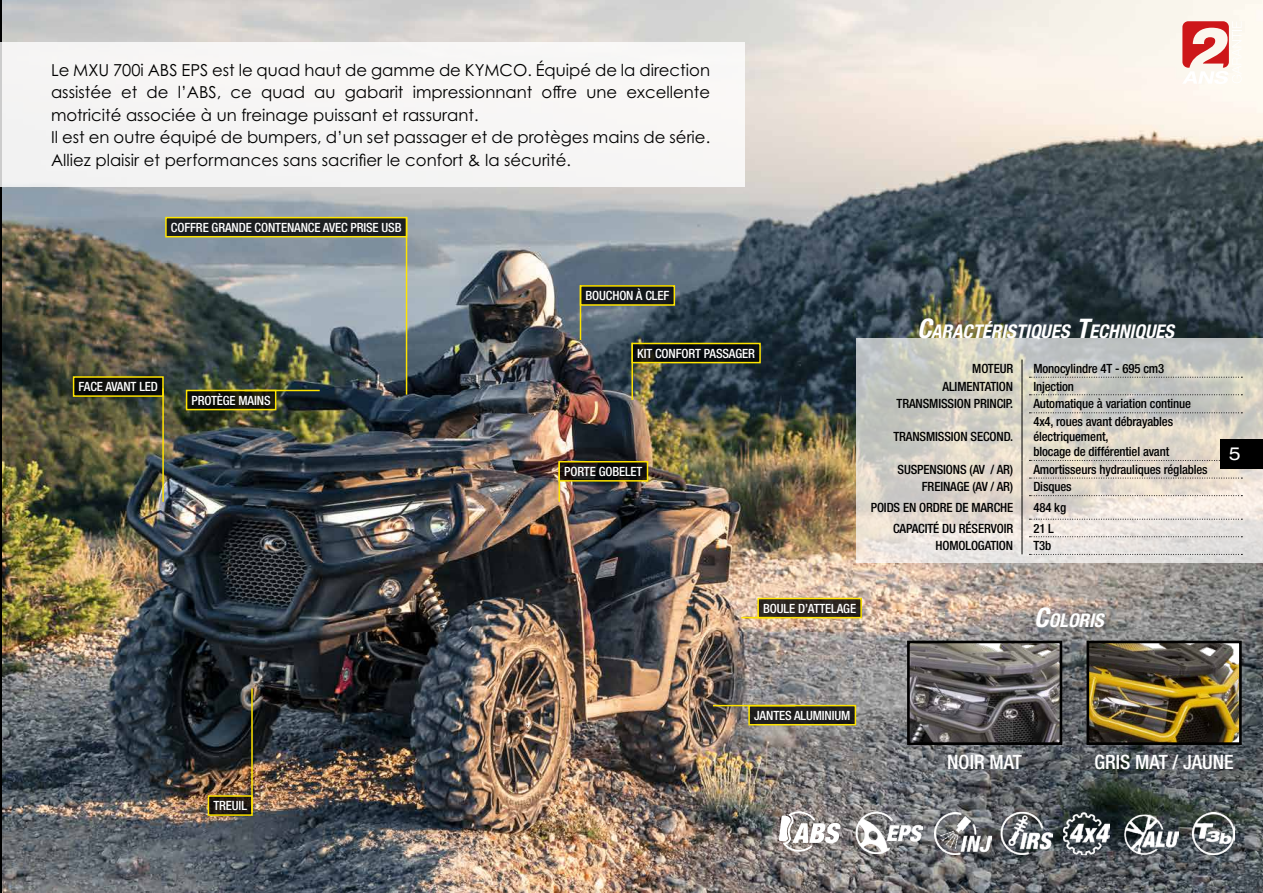
<style>
.page{position:relative;width:1263px;height:893px;background:#fff}
.page>*{position:absolute;margin:0;border:0;box-sizing:border-box;transform-origin:0 0}
.t1{font:500 condensed 19.8px "Helvetica Neue LT Pro";color:#fff}
.t2{font:italic 700 condensed 18.9px "Helvetica Neue LT Pro";color:#fff}
.t3{font:expanded 18px "Helvetica Neue LT Pro";color:#fff}
.t4{font:16.5px/22.5px "Century Gothic Pro";color:#000}
.t5{font:500 condensed 12.75px/15px "Helvetica Neue LT Pro";letter-spacing:-.01em;color:#000}
.t6{font:500 condensed 12.75px "Helvetica Neue LT Pro";letter-spacing:-.01em;color:#fff}
.s1{font-size:27px}
</style>
<div class="page">
<img style="left:0;top:0;width:1px;height:893px">
<img style="left:2px;top:0;width:1261px;height:893px">
<svg style="left:856px;top:338px;width:407px;height:225px;background:#d8d4cc"></svg>
<svg style="left:1022px;top:360px;width:1px;height:53px"></svg>
<hr style="left:1022px;top:413px;width:1px;height:47px;background:#000">
<svg style="left:1022px;top:460px;width:1px;height:94px"></svg>
<svg style="left:1029px;top:377px;width:213px;height:1px"></svg>
<svg style="left:1029px;top:394px;width:213px;height:1px"></svg>
<svg style="left:1029px;top:412px;width:213px;height:1px"></svg>
<svg style="left:1029px;top:460px;width:191px;height:1px"></svg>
<svg style="left:1029px;top:478px;width:213px;height:1px"></svg>
<svg style="left:1029px;top:495px;width:213px;height:1px"></svg>
<svg style="left:1029px;top:519px;width:213px;height:1px"></svg>
<svg style="left:1029px;top:536px;width:213px;height:1px"></svg>
<svg style="left:1029px;top:554px;width:213px;height:1px"></svg>
<div style="left:0;top:43px;width:744px;height:144px;background:#f6f5f5"></div>
<img style="left:853px;top:811px;width:70px;height:42px">
<img style="left:934px;top:812px;width:57px;height:42px">
<img style="left:999px;top:809px;width:53px;height:46px">
<img style="left:1122px;top:813px;width:56px;height:42px">
<img style="left:1192px;top:813px;width:42px;height:42px">
<img style="left:1063px;top:813px;width:47px;height:42px">
<img style="left:911px;top:645px;width:147px;height:96px">
<div style="left:907px;top:641px;width:155px;height:104px;border:3px solid #000"></div>
<img style="left:1090px;top:645px;width:148px;height:96px">
<div style="left:1086px;top:641px;width:156px;height:104px;border:3px solid #000"></div>
<svg style="left:779px;top:811px;width:62px;height:41px"></svg>
<svg style="left:211px;top:798px;width:39px;height:15px"></svg>
<div style="left:208px;top:795px;width:45px;height:21px;border:2px solid #fee400"></div>
<hr style="left:251px;top:688px;width:2px;height:124px;background:#fee400">
<div style="left:749px;top:706px;width:106px;height:19px;background:#1e1e1d"></div>
<div style="left:748px;top:705px;width:108px;height:20px;border:2px solid #fee400"></div>
<hr style="left:713px;top:705px;width:82px;height:1px;background:#fee400">
<div style="left:758px;top:598px;width:103px;height:20px;background:#2b2520"></div>
<div style="left:757px;top:598px;width:105px;height:20px;border:2px solid #fee400"></div>
<hr style="left:741px;top:617px;width:32px;height:1px;background:#fee400">
<svg style="left:634px;top:346px;width:124px;height:14px;background:#090c0d"></svg>
<div style="left:631px;top:343px;width:130px;height:20px;border:2px solid #fee400"></div>
<hr style="left:631px;top:343px;width:2px;height:57px;background:#fee400">
<div style="left:166px;top:218px;width:241px;height:19px;background:#1b1e20"></div>
<div style="left:165px;top:217px;width:242px;height:20px;border:2px solid #fee400"></div>
<hr style="left:406px;top:217px;width:1px;height:178px;background:#fee400">
<div style="left:74px;top:377px;width:89px;height:19px;background:#0a0c0b"></div>
<div style="left:73px;top:376px;width:91px;height:21px;border:2px solid #fee400"></div>
<hr style="left:162px;top:388px;width:2px;height:114px;background:#fee400">
<svg style="left:189px;top:393px;width:84px;height:14px"></svg>
<div style="left:186px;top:390px;width:90px;height:20px;border:2px solid #fee400"></div>
<hr style="left:244px;top:390px;width:76px;height:1px;background:#fee400">
<svg style="left:561px;top:464px;width:84px;height:15px"></svg>
<div style="left:558px;top:461px;width:90px;height:21px;border:2px solid #fee400"></div>
<hr style="left:558px;top:462px;width:2px;height:40px;background:#fee400">
<div style="left:580px;top:286px;width:94px;height:19px;background:#121519"></div>
<div style="left:580px;top:285px;width:95px;height:21px;border:2px solid #fee400"></div>
<hr style="left:580px;top:285px;width:1px;height:55px;background:#fee400">
<div style="left:1220px;top:439px;width:43px;height:30px;background:#000"></div>
<svg style="left:1182px;top:21px;width:60px;height:63px"></svg>
<p class="t4" style="left:51px;top:59px;width:661px">Le MXU 700i ABS EPS est le quad haut de gamme de KYMCO. Équipé de la direction assistée et de l’ABS, ce quad au gabarit impressionnant offre une excellente motricité associée à un freinage puissant et rassurant.<br>Il est en outre équipé de bumpers, d’un set passager et de protèges mains de série.<br>Alliez plaisir et performances sans sacrifier le confort &amp; la sécurité.</p>
<p class="t6" style="left:171px;top:220px;width:232px">COFFRE GRANDE CONTENANCE AVEC PRISE USB</p>
<p class="t6" style="left:79px;top:379px;width:81px">FACE AVANT LED</p>
<p class="t6" style="left:192px;top:392px;width:81px">PROTÈGE MAINS</p>
<p class="t6" style="left:585px;top:288px;width:85px">BOUCHON À CLEF</p>
<p class="t6" style="left:637px;top:345px;width:119px">KIT CONFORT PASSAGER</p>
<p class="t6" style="left:564px;top:464px;width:80px">PORTE GOBELET</p>
<h2 class="t2" style="left:917px;top:320px;width:259px"><span class="s1">C</span>ARACTÉRISTIQUES <span class="s1">T</span>ECHNIQUES</h2>
<p class="t5" style="left:972px;top:361px;width:43px">MOTEUR</p>
<p class="t5" style="left:1033px;top:361px;width:133px">Monocylindre 4T - 695 cm3</p>
<p class="t5" style="left:943px;top:378px;width:72px">ALIMENTATION</p>
<p class="t5" style="left:1033px;top:378px;width:42px">Injection</p>
<p class="t5" style="left:896px;top:396px;width:118px">TRANSMISSION PRINCIP.</p>
<p class="t5" style="left:1033px;top:396px;width:159px">Automatique à variation continue</p>
<p class="t5" style="left:893px;top:429px;width:121px">TRANSMISSION SECOND.</p>
<p class="t5" style="left:1033px;top:414px;width:141px">4x4, roues avant débrayables électriquement,<br>blocage de différentiel avant</p>
<p class="t5" style="left:897px;top:462px;width:117px">SUSPENSIONS (AV / AR)</p>
<p class="t5" style="left:1033px;top:462px;width:176px">Amortisseurs hydrauliques réglables</p>
<p class="t5" style="left:922px;top:479px;width:93px">FREINAGE (AV / AR)</p>
<p class="t5" style="left:1033px;top:479px;width:40px">Disques</p>
<p class="t5" style="left:871px;top:500px;width:144px">POIDS EN ORDRE DE MARCHE</p>
<p class="t5" style="left:1033px;top:500px;width:34px">484 kg</p>
<p class="t5" style="left:893px;top:520px;width:122px">CAPACITÉ DU RÉSERVOIR</p>
<p class="t5" style="left:1033px;top:520px;width:22px">21 L</p>
<p class="t5" style="left:935px;top:538px;width:79px">HOMOLOGATION</p>
<p class="t5" style="left:1033px;top:538px;width:19px">T3b</p>
<p class="t6" style="left:763px;top:600px;width:94px">BOULE D’ATTELAGE</p>
<h2 class="t2" style="left:1034px;top:609px;width:71px"><span class="s1">C</span>OLORIS</h2>
<h3 class="t3" style="left:1229px;top:444px;width:14px">5</h3>
<p class="t6" style="left:213px;top:798px;width:35px">TREUIL</p>
<p class="t6" style="left:754px;top:708px;width:98px">JANTES ALUMINIUM</p>
<h1 class="t1" style="left:947px;top:750px;width:76px">NOIR MAT</h1>
<h1 class="t1" style="left:1094px;top:750px;width:141px">GRIS MAT / JAUNE</h1>
</div>
